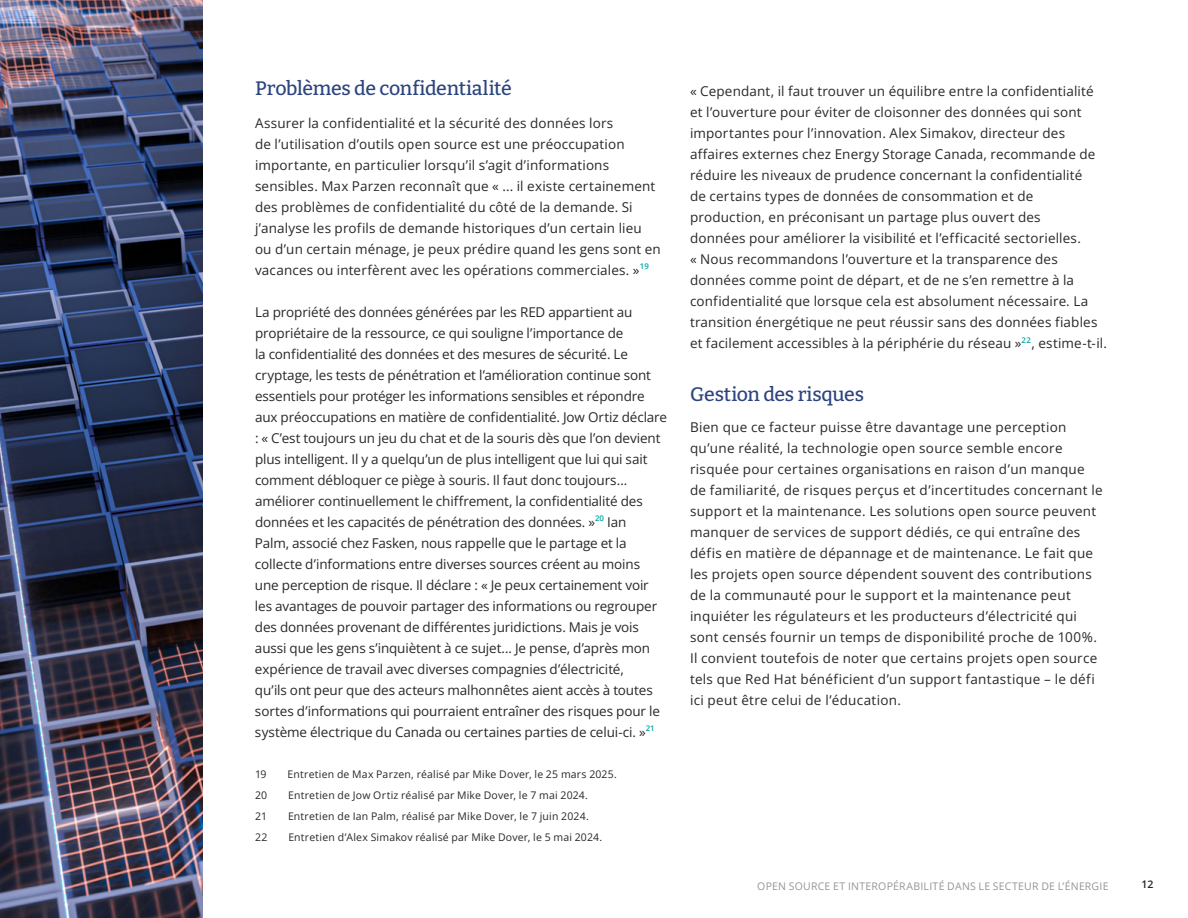
<style>
.page{position:relative;width:1188px;height:918px;background:#fff}
.page>*{position:absolute;margin:0;border:0;box-sizing:border-box;transform-origin:0 0}
.t1{font:500 19.5px "Bitter";letter-spacing:-.015em;color:#2d457e}
.t2{font:13.5px/21px "Open Sans";letter-spacing:.01em;color:#282828}
.t3{font:13.5px/21px "Open Sans";letter-spacing:-.01em;color:#282828}
.t4{font:10.5px "Open Sans";letter-spacing:.02em;color:#282828}
.t5{font:10.5px "Open Sans";letter-spacing:.02em;color:#959595}
.t6{font:600 10.5px "Open Sans";color:#222}
</style>
<div class="page">
<img style="left:0;top:0;width:202px;height:918px">
<h1 class="t1" style="left:255px;top:75px;width:258px">Problèmes de confidentialité</h1>
<p class="t2" style="left:255px;top:112px;width:407px">Assurer la confidentialité et la sécurité des données lors<br>de l’utilisation d’outils open source est une préoccupation importante, en particulier lorsqu’il s’agit d’informations sensibles. Max Parzen reconnaît que « ... il existe certainement des problèmes de confidentialité du côté de la demande. Si j’analyse les profils de demande historiques d’un certain lieu ou d’un certain ménage, je peux prédire quand les gens sont en vacances ou interfèrent avec les opérations commerciales. »<sup>19</sup></p>
<p class="t3" style="left:255px;top:301px;width:414px">La propriété des données générées par les RED appartient au propriétaire de la ressource, ce qui souligne l’importance de<br>la confidentialité des données et des mesures de sécurité. Le cryptage, les tests de pénétration et l’amélioration continue sont essentiels pour protéger les informations sensibles et répondre aux préoccupations en matière de confidentialité. Jow Ortiz déclare : « C’est toujours un jeu du chat et de la souris dès que l’on devient plus intelligent. Il y a quelqu’un de plus intelligent que lui qui sait comment débloquer ce piège à souris. Il faut donc toujours… améliorer continuellement le chiffrement, la confidentialité des données et les capacités de pénétration des données. »<sup>20</sup> Ian<br>Palm, associé chez Fasken, nous rappelle que le partage et la collecte d’informations entre diverses sources créent au moins une perception de risque. Il déclare : « Je peux certainement voir les avantages de pouvoir partager des informations ou regrouper des données provenant de différentes juridictions. Mais je vois aussi que les gens s’inquiètent à ce sujet… Je pense, d’après mon expérience de travail avec diverses compagnies d’électricité,<br>qu’ils ont peur que des acteurs malhonnêtes aient accès à toutes sortes d’informations qui pourraient entraîner des risques pour le système électrique du Canada ou certaines parties de celui-ci. »<sup>21</sup></p>
<p class="t4" style="left:255px;top:767px;width:13px">19</p>
<p class="t4" style="left:288px;top:767px;width:331px">Entretien de Max Parzen, réalisé par Mike Dover, le 25 mars 2025.</p>
<p class="t4" style="left:255px;top:788px;width:14px">20</p>
<p class="t4" style="left:288px;top:788px;width:301px">Entretien de Jow Ortiz réalisé par Mike Dover, le 7 mai 2024.</p>
<p class="t4" style="left:255px;top:809px;width:14px">21</p>
<p class="t4" style="left:288px;top:809px;width:302px">Entretien de Ian Palm, réalisé par Mike Dover, le 7 juin 2024.</p>
<p class="t4" style="left:255px;top:830px;width:14px">22</p>
<p class="t4" style="left:288px;top:830px;width:315px">Entretien d’Alex Simakov réalisé par Mike Dover, le 5 mai 2024.</p>
<p class="t2" style="left:690px;top:80px;width:418px">« Cependant, il faut trouver un équilibre entre la confidentialité et l’ouverture pour éviter de cloisonner des données qui sont importantes pour l’innovation. Alex Simakov, directeur des affaires externes chez Energy Storage Canada, recommande de réduire les niveaux de prudence concernant la confidentialité<br>de certains types de données de consommation et de production, en préconisant un partage plus ouvert des<br>données pour améliorer la visibilité et l’efficacité sectorielles.<br>« Nous recommandons l’ouverture et la transparence des données comme point de départ, et de ne s’en remettre à la confidentialité que lorsque cela est absolument nécessaire. La transition énergétique ne peut réussir sans des données fiables et facilement accessibles à la périphérie du réseau »<sup>22</sup>, estime-t-il.</p>
<h1 class="t1" style="left:690px;top:381px;width:176px">Gestion des risques</h1>
<p class="t2" style="left:690px;top:416px;width:414px">Bien que ce facteur puisse être davantage une perception qu’une réalité, la technologie open source semble encore risquée pour certaines organisations en raison d’un manque de familiarité, de risques perçus et d’incertitudes concernant le support et la maintenance. Les solutions open source peuvent manquer de services de support dédiés, ce qui entraîne des défis en matière de dépannage et de maintenance. Le fait que les projets open source dépendent souvent des contributions de la communauté pour le support et la maintenance peut inquiéter les régulateurs et les producteurs d’électricité qui sont censés fournir un temps de disponibilité proche de 100%.<br>Il convient toutefois de noter que certains projets open source tels que Red Hat bénéficient d’un support fantastique – le défi ici peut être celui de l’éducation.</p>
<p class="t5" style="left:757px;top:879px;width:353px">OPEN SOURCE ET INTEROPÉRABILITÉ DANS LE SECTEUR DE L’ÉNERGIE</p>
<p class="t6" style="left:1142px;top:877px;width:13px">12</p>
</div>
